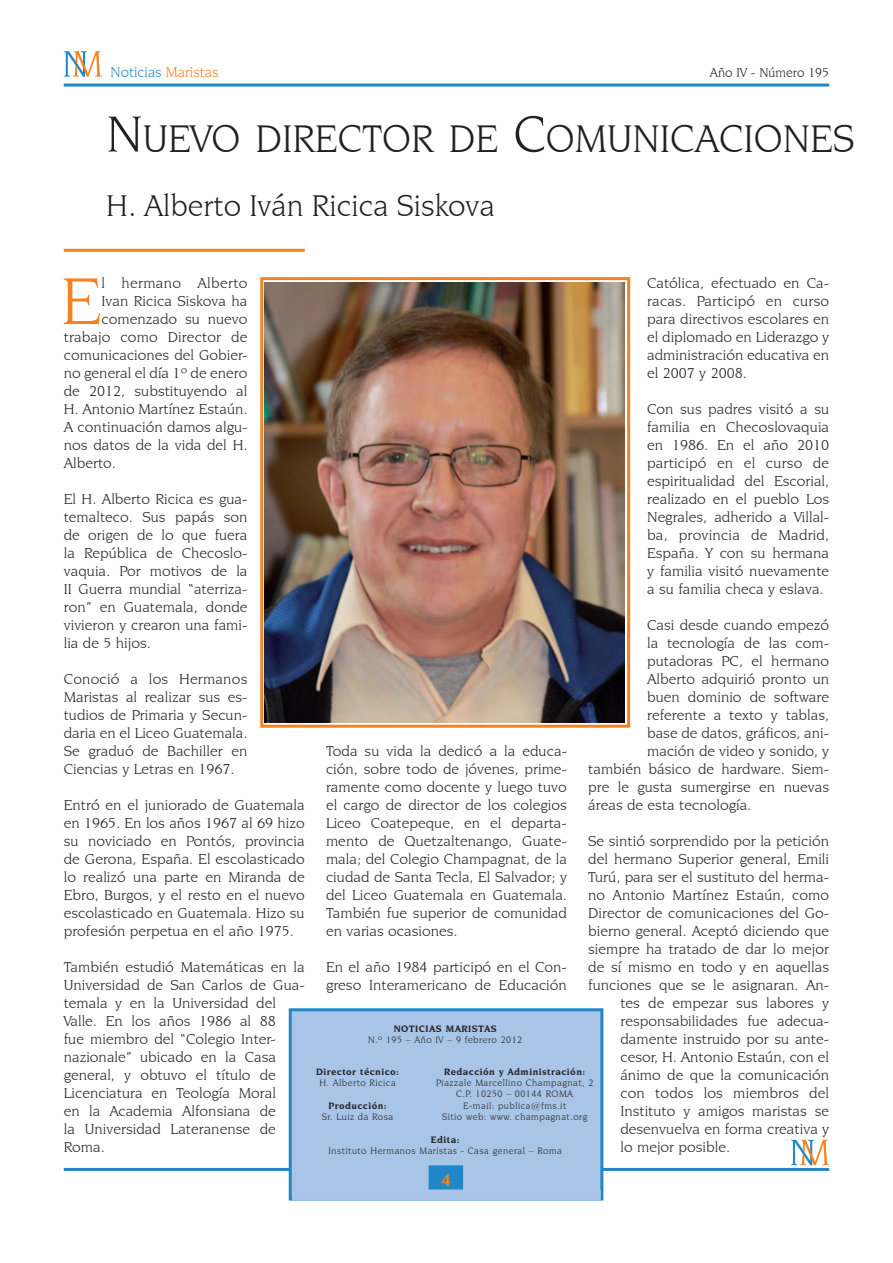
<style>
.page{position:relative;width:893px;height:1263px;background:#fff}
.page>*{position:absolute;margin:0;border:0;box-sizing:border-box;transform-origin:0 0}
.t1{font:70.2px "Novarese IT Cby BT";color:#f58220;scale:1.04 1}
.t2{font:40.5px "Novarese IT Cby BT";color:#231f20}
.t3{font:31.5px "Novarese IT Cby BT";color:#231f20}
.t4{font:700 18px "Novarese IT Cby BT";color:#f58220}
.t5{font:15px/18px "Novarese IT Cby BT";color:#231f20;text-align:justify;scale:1.04 1}
.t6{font:15px "Novarese IT Cby BT";color:#2088c9}
.t7{font:15px "Novarese IT Cby BT";letter-spacing:.02em;color:#231f20;scale:1.04 1}
.t8{font:13.5px "Novarese IT Cby BT";color:#231f20}
.t9{font:9.75px/11.2px "Novarese IT Cby BT";letter-spacing:.05em;color:#231f20;text-align:center}
.t10{font:700 9.75px "Novarese IT Cby BT";letter-spacing:.05em;color:#231f20}
.s1{color:#f58220}
.s2{font-size:54px}
</style>
<div class="page">
<hr style="left:64px;top:84px;width:765px;height:3px;background:#2088c9">
<svg style="left:64px;top:51px;width:38px;height:26px"></svg>
<svg style="left:791px;top:1140px;width:38px;height:25px"></svg>
<hr style="left:64px;top:249px;width:241px;height:3px;background:#f58220">
<hr style="left:64px;top:1168px;width:765px;height:3px;background:#2088c9">
<div style="left:289px;top:1008px;width:314px;height:192px;background:#a8c4e6;border:3px solid #2088c9"></div>
<div style="left:429px;top:1165px;width:34px;height:25px;background:#2088c9;border:3px solid #2088c9"></div>
<div style="left:292px;top:1190px;width:309px;height:10px;background:#a8c4e6"></div>
<img style="left:265px;top:282px;width:360px;height:440px">
<div style="left:260px;top:277px;width:370px;height:451px;border:3px solid #f58220"></div>
<p class="t6" style="left:111px;top:63px;width:110px">Noticias <span class="s1">Maristas</span></p>
<p class="t8" style="left:710px;top:64px;width:121px">Año IV - Número 195</p>
<h2 class="t2" style="left:106px;top:114px;width:750px"><span class="s2">N</span>UEVO DIRECTOR DE <span class="s2">C</span>OMUNICACIONES</h2>
<h3 class="t3" style="left:106px;top:187px;width:390px">H. Alberto Iván Ricica Siskova</h3>
<h1 class="t1" style="left:61px;top:259px;width:41px">E</h1>
<p class="t7" style="left:102px;top:274px;width:142px">l hermano Alberto</p>
<p class="t5" style="left:102px;top:292px;width:142px">Ivan Ricica Siskova ha</p>
<p class="t5" style="left:102px;top:310px;width:142px">comenzado su nuevo</p>
<p class="t5" style="left:64px;top:328px;width:178px">trabajo como Director de</p>
<p class="t5" style="left:64px;top:346px;width:178px">comunicaciones del Gobier-</p>
<p class="t5" style="left:64px;top:364px;width:178px">no general el día 1º de enero</p>
<p class="t5" style="left:64px;top:382px;width:178px">de 2012, substituyendo al</p>
<p class="t5" style="left:64px;top:400px;width:178px">H. Antonio Martínez Estaún.</p>
<p class="t5" style="left:64px;top:418px;width:178px">A continuación damos algu-</p>
<p class="t5" style="left:64px;top:436px;width:178px">nos datos de la vida del H.</p>
<p class="t5" style="left:64px;top:454px;width:52px">Alberto.</p>
<p class="t5" style="left:64px;top:490px;width:178px">El H. Alberto Ricica es gua&shy;temalteco. Sus papás son de origen de lo que fuera la República de Checoslo&shy;vaquia. Por motivos de la II Guerra mundial “aterriza&shy;ron” en Guatemala, donde vivieron y crearon una fami&shy;lia de 5 hijos.</p>
<p class="t5" style="left:64px;top:670px;width:178px">Conoció a los Hermanos Maristas al realizar sus es&shy;tudios de Primaria y Secun&shy;daria en el Liceo Guatemala.<br>Se graduó de Bachiller en Ciencias y Letras en 1967.</p>
<p class="t5" style="left:64px;top:796px;width:233px">Entró en el juniorado de Guatemala en 1965. En los años 1967 al 69 hizo su noviciado en Pontós, provincia de Gerona, España. El escolasticado lo realizó una parte en Miranda de Ebro, Burgos, y el resto en el nuevo escolasticado en Guatemala. Hizo su profesión perpetua en el año 1975.</p>
<p class="t5" style="left:64px;top:958px;width:233px;text-align:left">También estudió Matemáticas en la<br>Universidad de San Carlos de Gua&shy;temala y en la Universidad del<br>Valle. En los años 1986 al 88<br>fue miembro del “Colegio Inter&shy;nazionale” ubicado en la Casa general, y obtuvo el título de<br>Licenciatura en Teología Moral<br>en la Academia Alfonsiana de<br>la Universidad Lateranense de<br>Roma.</p>
<p class="t5" style="left:647px;top:274px;width:177px">Católica, efectuado en Ca&shy;racas. Participó en curso para directivos escolares en el diplomado en Liderazgo y administración educativa en el 2007 y 2008.</p>
<p class="t5" style="left:647px;top:400px;width:177px">Con sus padres visitó a su familia en Checoslovaquia en 1986. En el año 2010 participó en el curso de espiritualidad del Escorial, realizado en el pueblo Los Negrales, adherido a Villal&shy;ba, provincia de Madrid, España. Y con su hermana y familia visitó nuevamente a su familia checa y eslava.</p>
<p class="t5" style="left:647px;top:616px;width:177px">Casi desde cuando empezó</p>
<p class="t5" style="left:647px;top:634px;width:177px">la tecnología de las com-</p>
<p class="t5" style="left:647px;top:652px;width:177px">putadoras PC, el hermano</p>
<p class="t5" style="left:647px;top:670px;width:177px">Alberto adquirió pronto un</p>
<p class="t5" style="left:647px;top:688px;width:177px">buen dominio de software</p>
<p class="t5" style="left:647px;top:706px;width:177px">referente a texto y tablas,</p>
<p class="t5" style="left:647px;top:724px;width:177px">base de datos, gráficos, ani-</p>
<p class="t5" style="left:647px;top:742px;width:177px">mación de video y sonido, y</p>
<p class="t5" style="left:588px;top:760px;width:233px">también básico de hardware. Siem-</p>
<p class="t5" style="left:588px;top:778px;width:233px">pre le gusta sumergirse en nuevas</p>
<p class="t5" style="left:588px;top:796px;width:158px">áreas de esta tecnología.</p>
<p class="t5" style="left:588px;top:832px;width:233px">Se sintió sorprendido por la petición</p>
<p class="t5" style="left:588px;top:850px;width:233px">del hermano Superior general, Emili</p>
<p class="t5" style="left:588px;top:868px;width:233px">Turú, para ser el sustituto del herma-</p>
<p class="t5" style="left:588px;top:886px;width:233px">no Antonio Martínez Estaún, como</p>
<p class="t5" style="left:588px;top:904px;width:233px">Director de comunicaciones del Go-</p>
<p class="t5" style="left:588px;top:922px;width:233px">bierno general. Aceptó diciendo que</p>
<p class="t5" style="left:588px;top:940px;width:233px">siempre ha tratado de dar lo mejor</p>
<p class="t5" style="left:588px;top:958px;width:233px">de sí mismo en todo y en aquellas</p>
<p class="t5" style="left:588px;top:976px;width:233px">funciones que se le asignaran. An-</p>
<p class="t5" style="left:620px;top:994px;width:202px">tes de empezar sus labores y</p>
<p class="t5" style="left:620px;top:1012px;width:202px">responsabilidades fue adecua-</p>
<p class="t5" style="left:620px;top:1030px;width:202px">damente instruido por su ante-</p>
<p class="t5" style="left:620px;top:1048px;width:202px">cesor, H. Antonio Estaún, con el</p>
<p class="t5" style="left:620px;top:1066px;width:202px">ánimo de que la comunicación</p>
<p class="t5" style="left:620px;top:1084px;width:202px">con todos los miembros del</p>
<p class="t5" style="left:620px;top:1102px;width:202px">Instituto y amigos maristas se</p>
<p class="t5" style="left:620px;top:1120px;width:202px">desenvuelva en forma creativa y</p>
<p class="t5" style="left:620px;top:1138px;width:107px">lo mejor posible.</p>
<p class="t5" style="left:326px;top:742px;width:233px">Toda su vida la dedicó a la educa&shy;ción, sobre todo de jóvenes, prime&shy;ramente como docente y luego tuvo el cargo de director de los colegios Liceo Coatepeque, en el departa&shy;mento de Quetzaltenango, Guate&shy;mala; del Colegio Champagnat, de la ciudad de Santa Tecla, El Salvador; y del Liceo Guatemala en Guatemala.<br>También fue superior de comunidad en varias ocasiones.</p>
<p class="t5" style="left:326px;top:958px;width:233px">En el año 1984 participó en el Con&shy;greso Interamericano de Educación</p>
<p class="t10" style="left:394px;top:1023px;width:104px">noticiaS MARISTAS</p>
<p class="t9" style="left:368px;top:1034px;width:156px">N.º 195 – Año IV – 9 febrero 2012</p>
<p class="t10" style="left:316px;top:1066px;width:85px">Director técnico:</p>
<p class="t9" style="left:319px;top:1077px;width:78px">H. Alberto Ricica</p>
<p class="t10" style="left:328px;top:1099px;width:60px">Producción:</p>
<p class="t9" style="left:322px;top:1111px;width:73px">Sr. Luiz da Rosa</p>
<p class="t10" style="left:444px;top:1066px;width:143px">Redacción y Administración:</p>
<p class="t9" style="left:436px;top:1077px;width:159px">Piazzale Marcellino Champagnat, 2<br>C.P. 10250 – 00144 ROMA<br>E-mail: publica@fms.it<br>Sitio web: www. champagnat.org</p>
<p class="t10" style="left:431px;top:1133px;width:30px">Edita:</p>
<p class="t9" style="left:328px;top:1145px;width:235px">Instituto Hermanos Maristas - Casa general – Roma</p>
<p class="t4" style="left:441px;top:1169px;width:12px">4</p>
</div>
